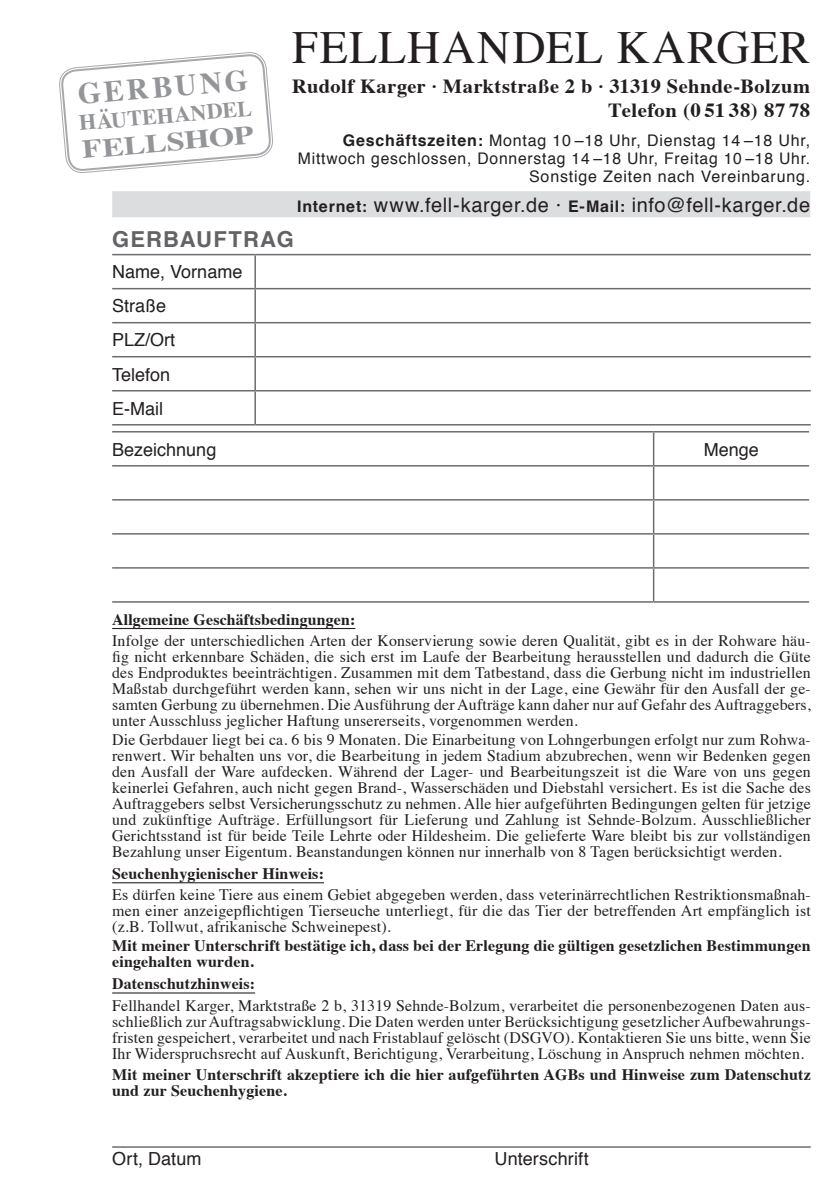
<style>
.page{position:relative;width:840px;height:1191px;background:#fff}
.page>*{position:absolute;margin:0;border:0;box-sizing:border-box;transform-origin:0 0}
.t1{font:46px "Times";color:#231f20}
.t2{font:700 30px "Times";color:#939598}
.t3{font:700 26px "Times";color:#939598;scale:1.25 1}
.t4{font:700 22px "Helvetica";letter-spacing:.05em;color:#636366}
.t5{font:700 22px "Times";color:#939598}
.t6{font:700 20px/24px "Times";letter-spacing:.02em;color:#231f20;text-align:right}
.t7{font:20px "Helvetica";letter-spacing:.03em;color:#231f20}
.t8{font:18px/34px "Helvetica";color:#231f20}
.t9{font:16px/16px "Times";letter-spacing:.01em;color:#231f20;text-align:justify}
.t10{font:700 16px/16px "Times";letter-spacing:.01em;color:#231f20}
.t11{font:16px/18px "Helvetica";letter-spacing:.05em;color:#231f20;text-align:right}
.s1{font-weight:700}
.s2{font-weight:700;font-size:16px}
</style>
<div class="page">
<hr style="left:112px;top:1146px;width:698px;height:1px;background:#6c6d70">
<hr style="left:112px;top:628px;width:243px;height:1px;background:#231f20">
<hr style="left:112px;top:882px;width:212px;height:1px;background:#231f20">
<hr style="left:112px;top:992px;width:143px;height:1px;background:#231f20">
<hr style="left:112px;top:254px;width:143px;height:1px;background:#6c6d70">
<hr style="left:255px;top:254px;width:555px;height:1px;background:#6c6d70">
<hr style="left:254px;top:255px;width:2px;height:33px;background:#6c6d70">
<hr style="left:112px;top:288px;width:143px;height:1px;background:#6c6d70">
<hr style="left:255px;top:288px;width:555px;height:1px;background:#6c6d70">
<hr style="left:254px;top:289px;width:2px;height:33px;background:#6c6d70">
<hr style="left:112px;top:322px;width:143px;height:1px;background:#6c6d70">
<hr style="left:255px;top:322px;width:555px;height:1px;background:#6c6d70">
<hr style="left:254px;top:323px;width:2px;height:33px;background:#6c6d70">
<hr style="left:112px;top:356px;width:143px;height:1px;background:#6c6d70">
<hr style="left:255px;top:356px;width:555px;height:1px;background:#6c6d70">
<hr style="left:254px;top:357px;width:2px;height:33px;background:#6c6d70">
<hr style="left:112px;top:390px;width:143px;height:1px;background:#6c6d70">
<hr style="left:255px;top:390px;width:555px;height:1px;background:#6c6d70">
<hr style="left:254px;top:391px;width:2px;height:33px;background:#6c6d70">
<hr style="left:112px;top:424px;width:143px;height:1px;background:#6c6d70">
<hr style="left:255px;top:424px;width:555px;height:1px;background:#6c6d70">
<hr style="left:112px;top:431px;width:541px;height:1px;background:#6c6d70">
<hr style="left:653px;top:431px;width:155px;height:1px;background:#6c6d70">
<hr style="left:652px;top:432px;width:2px;height:33px;background:#6c6d70">
<hr style="left:112px;top:465px;width:541px;height:1px;background:#6c6d70">
<hr style="left:653px;top:465px;width:155px;height:1px;background:#6c6d70">
<hr style="left:652px;top:466px;width:2px;height:33px;background:#6c6d70">
<hr style="left:112px;top:499px;width:541px;height:1px;background:#6c6d70">
<hr style="left:653px;top:499px;width:155px;height:1px;background:#6c6d70">
<hr style="left:652px;top:500px;width:2px;height:33px;background:#6c6d70">
<hr style="left:112px;top:533px;width:541px;height:1px;background:#6c6d70">
<hr style="left:653px;top:533px;width:155px;height:1px;background:#6c6d70">
<hr style="left:652px;top:534px;width:2px;height:33px;background:#6c6d70">
<hr style="left:112px;top:567px;width:541px;height:1px;background:#6c6d70">
<hr style="left:653px;top:567px;width:155px;height:1px;background:#6c6d70">
<hr style="left:652px;top:568px;width:2px;height:33px;background:#6c6d70">
<hr style="left:112px;top:601px;width:541px;height:1px;background:#6c6d70">
<hr style="left:653px;top:601px;width:155px;height:1px;background:#6c6d70">
<div style="left:112px;top:191px;width:697px;height:26px;background:#dcdddf"></div>
<svg style="left:59px;top:52px;width:214px;height:140px"></svg>
<h2 class="t2" style="left:76px;top:66px;width:44px;rotate:-5deg">Gerbu</h2>
<h3 class="t5" style="left:77px;top:102px;width:46px;rotate:-5deg">Häuteha</h3>
<h3 class="t5" style="left:189px;top:92px;width:63px;rotate:-5deg">nde l</h3>
<h3 class="t3" style="left:80px;top:125px;width:139px;rotate:-5deg">Fe llsh op</h3>
<h1 class="t1" style="left:292px;top:4px;width:60px">Fellha</h1>
<h1 class="t1" style="left:477px;top:4px;width:66px">ndel</h1>
<h1 class="t1" style="left:616px;top:4px;width:68px">Karger</h1>
<p class="t6" style="left:292px;top:72px;width:519px">Rudolf Karger · Marktstraße 2 b · 31319 Sehnde-Bolzum<br>Telefon (0 51 38) 87 78</p>
<p class="t11" style="left:298px;top:132px;width:513px"><span class="s1">Geschäftszeiten:</span> Montag 10 –18 Uhr, Dienstag 14 –18 Uhr,<br>Mittwoch geschlossen, Donnerstag 14 –18 Uhr, Freitag 10 –18 Uhr.<br>Sonstige Zeiten nach Vereinbarung.</p>
<p class="t7" style="left:297px;top:189px;width:514px"><span class="s2">Internet:</span> www.fell-karger.de · <span class="s2">E-Mail:</span> info@fell-karger.de</p>
<h3 class="t4" style="left:112px;top:222px;width:181px">Gerbauftrag</h3>
<p class="t8" style="left:112px;top:256px;width:132px">Name, Vorname<br>Straße<br>PLZ/Ort<br>Telefon<br>E-Mail</p>
<p class="t8" style="left:112px;top:433px;width:106px">Bezeichnung</p>
<p class="t8" style="left:703px;top:433px;width:57px">Menge</p>
<p class="t10" style="left:112px;top:609px;width:244px">Allgemeine Geschäftsbedingungen:</p>
<p class="t9" style="left:112px;top:631px;width:699px">Infolge der unterschiedlichen Arten der Konservierung sowie deren Qualität, gibt es in der Rohware häu&shy;fig nicht erkennbare Schäden, die sich erst im Laufe der Bearbeitung herausstellen und dadurch die Güte des Endproduktes beeinträchtigen. Zusammen mit dem Tatbestand, dass die Gerbung nicht im industriellen Maßstab durchgeführt werden kann, sehen wir uns nicht in der Lage, eine Gewähr für den Ausfall der ge&shy;samten Gerbung zu übernehmen. Die Ausführung der Aufträge kann daher nur auf Gefahr des Auftraggebers, unter Ausschluss jeglicher Haftung unsererseits, vorgenommen werden.</p>
<p class="t9" style="left:112px;top:730px;width:699px">Die Gerbdauer liegt bei ca. 6 bis 9 Monaten. Die Einarbeitung von Lohngerbungen erfolgt nur zum Rohwa&shy;renwert. Wir behalten uns vor, die Bearbeitung in jedem Stadium abzubrechen, wenn wir Bedenken gegen den Ausfall der Ware aufdecken. Während der Lager- und Bearbeitungszeit ist die Ware von uns gegen keinerlei Gefahren, auch nicht gegen Brand-, Wasserschäden und Diebstahl versichert. Es ist die Sache des Auftraggebers selbst Versicherungsschutz zu nehmen. Alle hier aufgeführten Bedingungen gelten für jetzige und zukünftige Aufträge. Erfüllungsort für Lieferung und Zahlung ist Sehnde-Bolzum. Ausschließlicher Gerichtsstand ist für beide Teile Lehrte oder Hildesheim. Die gelieferte Ware bleibt bis zur vollständigen Bezahlung unser Eigentum. Beanstandungen können nur innerhalb von 8 Tagen berücksichtigt werden.</p>
<p class="t10" style="left:112px;top:863px;width:213px">Seuchenhygienischer Hinweis:</p>
<p class="t9" style="left:112px;top:885px;width:699px">Es dürfen keine Tiere aus einem Gebiet abgegeben werden, dass veterinärrechtlichen Restriktionsmaßnah&shy;men einer anzeigepflichtigen Tierseuche unterliegt, für die das Tier der betreffenden Art empfänglich ist (z.B. Tollwut, afrikanische Schweinepest).</p>
<p class="t10" style="left:112px;top:936px;width:699px">Mit meiner Unterschrift bestätige ich, dass bei der Erlegung die gültigen gesetzlichen Bestimmungen eingehalten wurden.</p>
<p class="t10" style="left:112px;top:974px;width:144px">Datenschutzhinweis:</p>
<p class="t9" style="left:112px;top:996px;width:699px">Fellhandel Karger, Marktstraße 2 b, 31319 Sehnde-Bolzum, verarbeitet die personenbezogenen Daten aus&shy;schließlich zur Auftragsabwicklung. Die Daten werden unter Berücksichtigung gesetzlicher Aufbewahrungs&shy;fristen gespeichert, verarbeitet und nach Fristablauf gelöscht (DSGVO). Kontaktieren Sie uns bitte, wenn Sie Ihr Widerspruchsrecht auf Auskunft, Berichtigung, Verarbeitung, Löschung in Anspruch nehmen möchten.</p>
<p class="t10" style="left:112px;top:1065px;width:699px">Mit meiner Unterschrift akzeptiere ich die hier aufgeführten AGBs und Hinweise zum Datenschutz und zur Seuchenhygiene.</p>
<p class="t8" style="left:112px;top:1142px;width:91px">Ort, Datum</p>
<p class="t8" style="left:494px;top:1142px;width:96px">Unterschrift</p>
</div>
